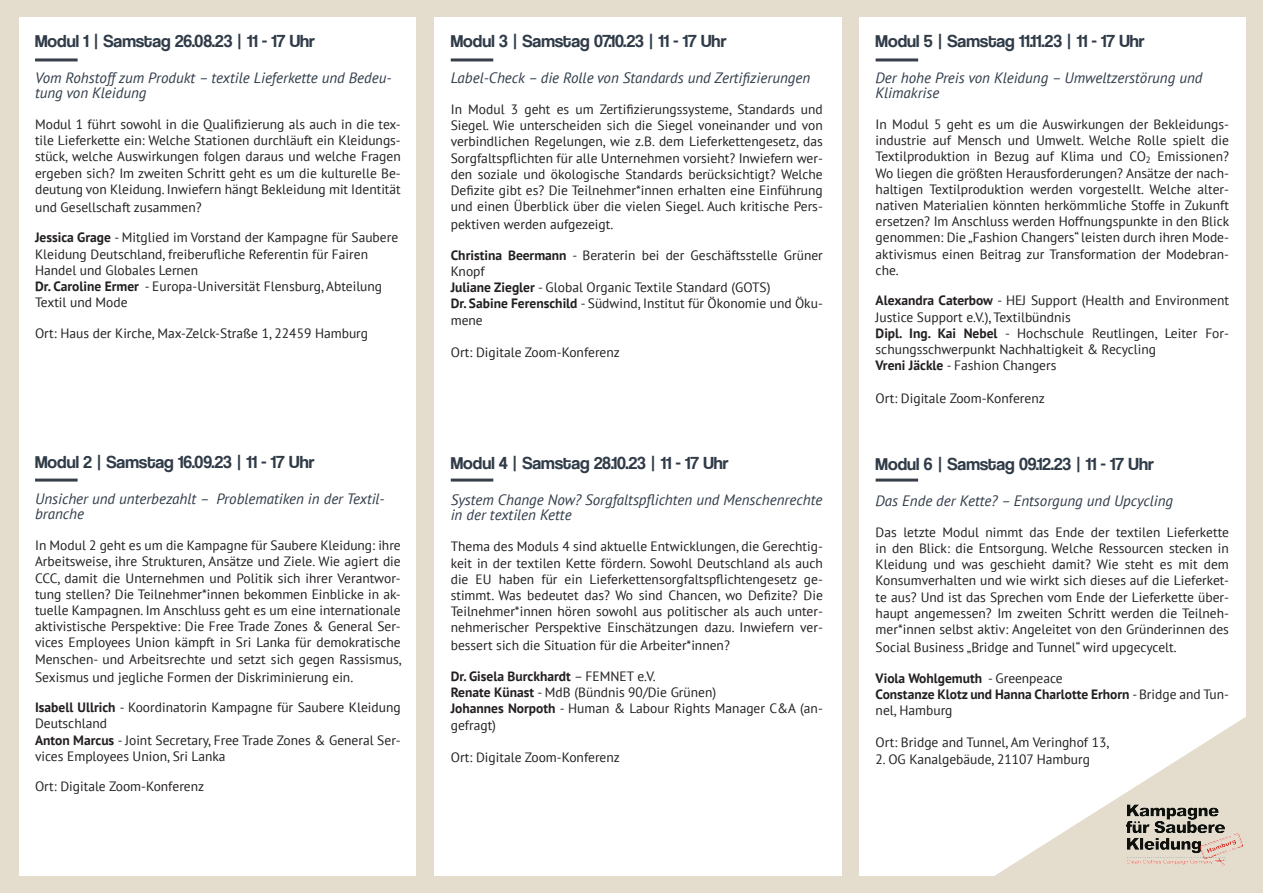
<style>
.page{position:relative;width:1263px;height:893px;background:#e4ddcd}
.page>*{position:absolute;margin:0;border:0;box-sizing:border-box;transform-origin:0 0}
.t1{font:18px "Coolvetica Rg";color:#303b48}
.t2{font:italic 15px/15px "PT Sans";color:#303b48}
.t3{font:13.5px/16.2px "PT Sans";color:#231f20}
.t4{font:700 13.5px/16.2px "PT Sans";color:#231f20}
.s1{font-weight:700}
.s2{font-weight:400}
</style>
<div class="page">
<div style="left:20px;top:17px;width:396px;height:859px;background:#fff"></div>
<div style="left:434px;top:17px;width:407px;height:859px;background:#fff"></div>
<div style="left:859px;top:17px;width:387px;height:859px;background:#fff"></div>
<hr style="left:35px;top:58px;width:43px;height:3px;background:#383e4a">
<hr style="left:35px;top:479px;width:43px;height:3px;background:#383e4a">
<hr style="left:451px;top:479px;width:42px;height:3px;background:#383e4a">
<hr style="left:451px;top:58px;width:42px;height:3px;background:#383e4a">
<hr style="left:876px;top:479px;width:42px;height:3px;background:#383e4a">
<hr style="left:876px;top:58px;width:42px;height:3px;background:#383e4a">
<svg style="left:950px;top:696px;width:313px;height:197px"></svg>
<img style="left:1120px;top:803px;width:124px;height:66px">
<p class="t1" style="left:35px;top:30px;width:281px">Modul 1 | Samstag 26.08.23 | 11 - 17 Uhr</p>
<p class="t2" style="left:35px;top:70px;width:358px">Vom Rohstoff zum Produkt – textile Lieferkette und Bedeu&shy;tung von Kleidung</p>
<p class="t3" style="left:35px;top:116px;width:367px;text-align:justify">Modul 1 führt sowohl in die Qualifizierung als auch in die tex&shy;tile Lieferkette ein: Welche Stationen durchläuft ein Kleidungs&shy;stück, welche Auswirkungen folgen daraus und welche Fragen ergeben sich? Im zweiten Schritt geht es um die kulturelle Be&shy;deutung von Kleidung. Inwiefern hängt Bekleidung mit Identität</p>
<p class="t3" style="left:35px;top:199px;width:168px">und Gesellschaft zusammen?</p>
<p class="t3" style="left:35px;top:229px;width:365px"><span class="s1">Jessica Grage</span> - Mitglied im Vorstand der Kampagne für Saubere<br>Kleidung Deutschland, freiberufliche Referentin für Fairen<br>Handel und Globales Lernen</p>
<p class="t3" style="left:35px;top:278px;width:349px"><span class="s1">Dr. Caroline Ermer</span> - Europa-Universität Flensburg, Abteilung<br>Textil und Mode</p>
<p class="t3" style="left:35px;top:325px;width:335px">Ort: Haus der Kirche, Max-Zelck-Straße 1, 22459 Hamburg</p>
<p class="t1" style="left:35px;top:451px;width:281px">Modul 2 | Samstag 16.09.23 | 11 - 17 Uhr</p>
<p class="t2" style="left:35px;top:491px;width:351px">Unsicher und unterbezahlt – Problematiken in der Textil&shy;branche</p>
<p class="t3" style="left:35px;top:537px;width:368px;text-align:justify">In Modul 2 geht es um die Kampagne für Saubere Kleidung: ihre Arbeitsweise, ihre Strukturen, Ansätze und Ziele. Wie agiert die CCC, damit die Unternehmen und Politik sich ihrer Verantwor&shy;tung stellen? Die Teilnehmer*innen bekommen Einblicke in ak&shy;tuelle Kampagnen. Im Anschluss geht es um eine internationale aktivistische Perspektive: Die Free Trade Zones &amp; General Ser&shy;vices Employees Union kämpft in Sri Lanka für demokratische Menschen- und Arbeitsrechte und setzt sich gegen Rassismus,</p>
<p class="t3" style="left:35px;top:668px;width:320px">Sexismus und jegliche Formen der Diskriminierung ein.</p>
<p class="t3" style="left:35px;top:699px;width:367px"><span class="s1">Isabell Ullrich</span> - Koordinatorin Kampagne für Saubere Kleidung<br>Deutschland</p>
<p class="t3" style="left:35px;top:731px;width:367px"><span class="s1">Anton Marcus</span> - Joint Secretary, Free Trade Zones &amp; General Ser&shy;vices Employees Union, Sri Lanka</p>
<p class="t3" style="left:35px;top:778px;width:171px">Ort: Digitale Zoom-Konferenz</p>
<p class="t1" style="left:451px;top:30px;width:277px">Modul 3 | Samstag 07.10.23 | 11 - 17 Uhr</p>
<p class="t2" style="left:451px;top:70px;width:361px">Label-Check – die Rolle von Standards und Zertifizierungen</p>
<p class="t3" style="left:451px;top:101px;width:374px;text-align:justify">In Modul 3 geht es um Zertifizierungssysteme, Standards und Siegel. Wie unterscheiden sich die Siegel voneinander und von verbindlichen Regelungen, wie z.B. dem Lieferkettengesetz, das Sorgfaltspflichten für alle Unternehmen vorsieht? Inwiefern wer&shy;den soziale und ökologische Standards berücksichtigt? Welche Defizite gibt es? Die Teilnehmer*innen erhalten eine Einführung und einen Überblick über die vielen Siegel. Auch kritische Pers-</p>
<p class="t3" style="left:451px;top:216px;width:164px">pektiven werden aufgezeigt.</p>
<p class="t3" style="left:451px;top:247px;width:374px"><span class="s1">Christina Beermann</span> - Beraterin bei der Geschäftsstelle Grüner<br>Knopf</p>
<p class="t3" style="left:451px;top:279px;width:321px"><span class="s1">Juliane Ziegler</span> - Global Organic Textile Standard (GOTS)</p>
<p class="t3" style="left:451px;top:295px;width:374px"><span class="s1">Dr. Sabine Ferenschild</span> - Südwind, Institut für Ökonomie und Öku&shy;mene</p>
<p class="t3" style="left:451px;top:344px;width:171px">Ort: Digitale Zoom-Konferenz</p>
<p class="t1" style="left:451px;top:453px;width:279px">Modul 4 | Samstag 28.10.23 | 11 - 17 Uhr</p>
<p class="t2" style="left:451px;top:492px;width:373px">System Change Now? Sorgfaltspflichten und Menschenrechte in der textilen Kette</p>
<p class="t3" style="left:451px;top:538px;width:374px;text-align:justify">Thema des Moduls 4 sind aktuelle Entwicklungen, die Gerechtig&shy;keit in der textilen Kette fördern. Sowohl Deutschland als auch die EU haben für ein Lieferkettensorgfaltspflichtengesetz ge&shy;stimmt. Was bedeutet das? Wo sind Chancen, wo Defizite? Die Teilnehmer*innen hören sowohl aus politischer als auch unter&shy;nehmerischer Perspektive Einschätzungen dazu. Inwiefern ver-</p>
<p class="t3" style="left:451px;top:637px;width:281px">bessert sich die Situation für die Arbeiter*innen?</p>
<p class="t4" style="left:451px;top:668px;width:206px">Dr. Gisela Burckhardt <span class="s2">– FEMNET e.V.</span></p>
<p class="t3" style="left:451px;top:684px;width:267px"><span class="s1">Renate Künast</span> - MdB (Bündnis 90/Die Grünen)</p>
<p class="t3" style="left:451px;top:700px;width:374px"><span class="s1">Johannes Norpoth</span> - Human &amp; Labour Rights Manager C&amp;A (an&shy;gefragt)</p>
<p class="t3" style="left:451px;top:749px;width:171px">Ort: Digitale Zoom-Konferenz</p>
<p class="t1" style="left:876px;top:30px;width:271px">Modul 5 | Samstag 11.11.23 | 11 - 17 Uhr</p>
<p class="t2" style="left:876px;top:70px;width:328px">Der hohe Preis von Kleidung – Umweltzerstörung und<br>Klimakrise</p>
<p class="t3" style="left:876px;top:116px;width:355px;text-align:justify">In Modul 5 geht es um die Auswirkungen der Bekleidungs&shy;industrie auf Mensch und Umwelt. Welche Rolle spielt die Textilproduktion in Bezug auf Klima und CO<sub>2</sub> Emissionen?<br>Wo liegen die größten Herausforderungen? Ansätze der nach&shy;haltigen Textilproduktion werden vorgestellt. Welche alter&shy;nativen Materialien könnten herkömmliche Stoffe in Zukunft ersetzen? Im Anschluss werden Hoffnungspunkte in den Blick genommen: Die „Fashion Changers“ leisten durch ihren Mode&shy;aktivismus einen Beitrag zur Transformation der Modebran&shy;che.</p>
<p class="t3" style="left:876px;top:292px;width:355px"><span class="s1">Alexandra Caterbow</span> - HEJ Support (Health and Environment<br>Justice Support e.V.), Textilbündnis</p>
<p class="t3" style="left:876px;top:325px;width:355px"><span class="s1">Dipl. Ing. Kai Nebel</span> - Hochschule Reutlingen, Leiter For&shy;schungsschwerpunkt Nachhaltigkeit &amp; Recycling</p>
<p class="t3" style="left:876px;top:357px;width:182px"><span class="s1">Vreni Jäckle</span> - Fashion Changers</p>
<p class="t3" style="left:876px;top:389px;width:171px">Ort: Digitale Zoom-Konferenz</p>
<p class="t1" style="left:876px;top:453px;width:280px">Modul 6 | Samstag 09.12.23 | 11 - 17 Uhr</p>
<p class="t2" style="left:876px;top:492px;width:299px">Das Ende der Kette? – Entsorgung und Upcycling</p>
<p class="t3" style="left:876px;top:524px;width:355px;text-align:justify">Das letzte Modul nimmt das Ende der textilen Lieferkette in den Blick: die Entsorgung. Welche Ressourcen stecken in Kleidung und was geschieht damit? Wie steht es mit dem Konsumverhalten und wie wirkt sich dieses auf die Lieferket&shy;te aus? Und ist das Sprechen vom Ende der Lieferkette über&shy;haupt angemessen? Im zweiten Schritt werden die Teilneh&shy;mer*innen selbst aktiv: Angeleitet von den Gründerinnen des</p>
<p class="t3" style="left:876px;top:639px;width:303px">Social Business „Bridge and Tunnel“ wird upgecycelt.</p>
<p class="t4" style="left:876px;top:669px;width:189px">Viola Wohlgemuth <span class="s2">- Greenpeace</span></p>
<p class="t4" style="left:876px;top:686px;width:355px">Constanze Klotz und Hanna Charlotte Erhorn <span class="s2">- Bridge and Tun&shy;nel, Hamburg</span></p>
<p class="t3" style="left:876px;top:734px;width:235px">Ort: Bridge and Tunnel, Am Veringhof 13,</p>
<p class="t3" style="left:876px;top:750px;width:216px">2. OG Kanalgebäude, 21107 Hamburg</p>
</div>
